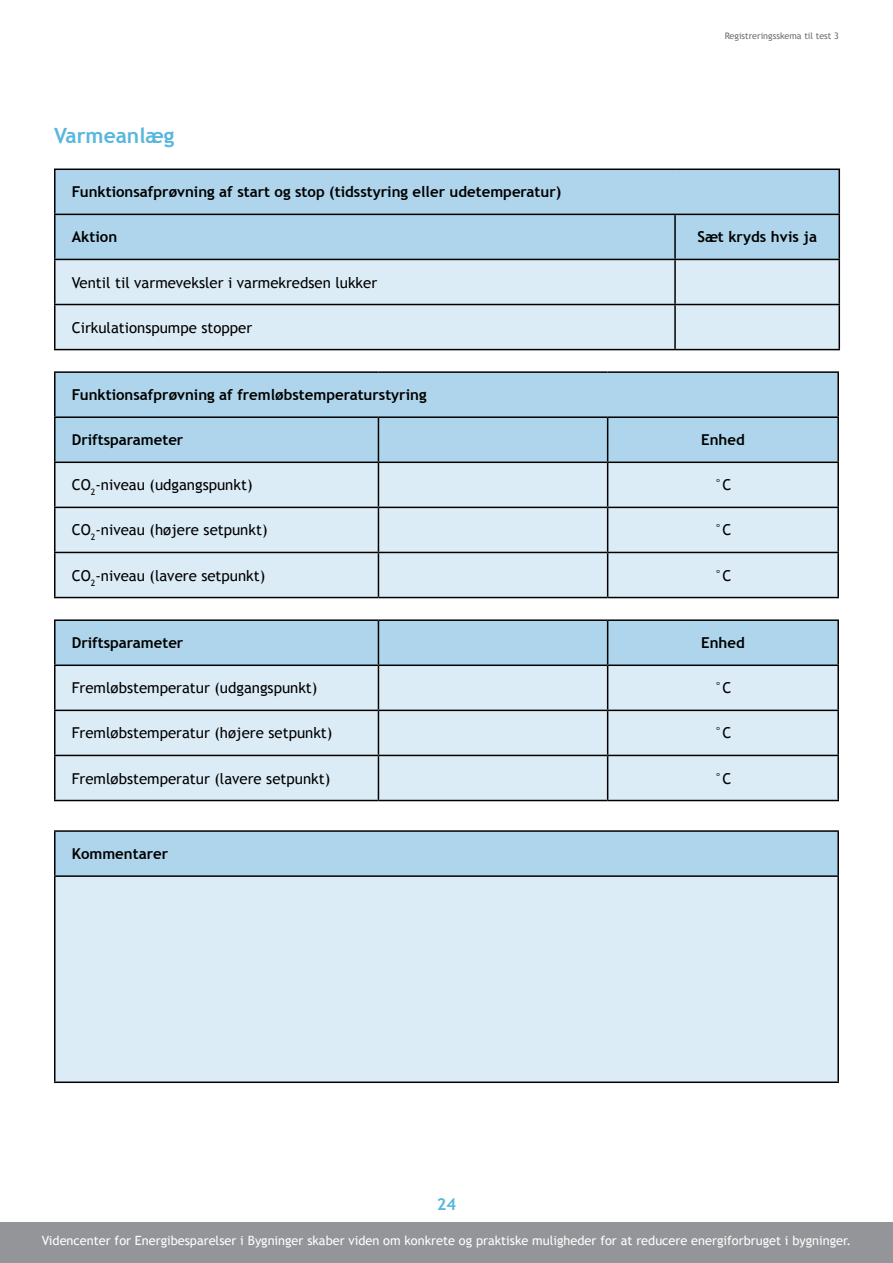
<style>
.page{position:relative;width:893px;height:1263px;background:#fff}
.page>*{position:absolute;margin:0;border:0;box-sizing:border-box;transform-origin:0 0}
.Overskrift{font:700 21px "Trebuchet MS";color:#58b7dd}
.t1{font:700 16.5px "Trebuchet MS";color:#58b7dd}
.Tabel_overskrift{font:15px "Trebuchet MS";color:#000}
.Tabel_overskrift-2{font:700 15px "Trebuchet MS";color:#000}
.Tabel_tekst_centrere{font:15px "Trebuchet MS";color:#000}
.t2{font:12.75px "Trebuchet MS";color:#fff}
.Sidehoved{font:9px "Trebuchet MS";color:#6d6e71}
</style>
<div class="page">
<div style="left:0;top:1222px;width:893px;height:41px;background:#939598"></div>
<div style="left:56px;top:373px;width:781px;height:88px;background:#aed5eb"></div>
<div style="left:56px;top:463px;width:781px;height:134px;background:#dcecf6"></div>
<hr style="left:54px;top:371px;width:324px;height:2px;background:#000">
<hr style="left:54px;top:373px;width:2px;height:43px;background:#000">
<hr style="left:378px;top:371px;width:230px;height:2px;background:#000">
<hr style="left:608px;top:371px;width:231px;height:2px;background:#000">
<hr style="left:837px;top:373px;width:2px;height:43px;background:#000">
<hr style="left:54px;top:416px;width:324px;height:2px;background:#000">
<hr style="left:54px;top:418px;width:2px;height:43px;background:#000">
<hr style="left:378px;top:416px;width:230px;height:2px;background:#000">
<hr style="left:378px;top:418px;width:1px;height:43px;background:#000">
<hr style="left:608px;top:416px;width:231px;height:2px;background:#000">
<hr style="left:607px;top:418px;width:1px;height:43px;background:#000">
<hr style="left:837px;top:418px;width:2px;height:43px;background:#000">
<hr style="left:54px;top:461px;width:324px;height:2px;background:#000">
<hr style="left:54px;top:463px;width:2px;height:44px;background:#000">
<hr style="left:378px;top:461px;width:230px;height:2px;background:#000">
<hr style="left:378px;top:463px;width:1px;height:44px;background:#000">
<hr style="left:608px;top:461px;width:231px;height:2px;background:#000">
<hr style="left:607px;top:463px;width:1px;height:44px;background:#000">
<hr style="left:837px;top:463px;width:2px;height:44px;background:#000">
<hr style="left:54px;top:507px;width:324px;height:1px;background:#000">
<hr style="left:54px;top:508px;width:2px;height:44px;background:#000">
<hr style="left:378px;top:507px;width:230px;height:1px;background:#000">
<hr style="left:378px;top:508px;width:1px;height:44px;background:#000">
<hr style="left:608px;top:507px;width:231px;height:1px;background:#000">
<hr style="left:607px;top:508px;width:1px;height:44px;background:#000">
<hr style="left:837px;top:508px;width:2px;height:44px;background:#000">
<hr style="left:54px;top:552px;width:324px;height:1px;background:#000">
<hr style="left:54px;top:553px;width:2px;height:44px;background:#000">
<hr style="left:378px;top:552px;width:230px;height:1px;background:#000">
<hr style="left:378px;top:553px;width:1px;height:44px;background:#000">
<hr style="left:608px;top:552px;width:231px;height:1px;background:#000">
<hr style="left:607px;top:553px;width:1px;height:44px;background:#000">
<hr style="left:837px;top:553px;width:2px;height:44px;background:#000">
<hr style="left:54px;top:597px;width:324px;height:1px;background:#000">
<hr style="left:378px;top:597px;width:230px;height:1px;background:#000">
<hr style="left:608px;top:597px;width:231px;height:1px;background:#000">
<div style="left:56px;top:621px;width:781px;height:43px;background:#aed5eb"></div>
<div style="left:56px;top:666px;width:781px;height:134px;background:#dcecf6"></div>
<hr style="left:54px;top:619px;width:324px;height:2px;background:#000">
<hr style="left:54px;top:621px;width:2px;height:43px;background:#000">
<hr style="left:378px;top:619px;width:230px;height:2px;background:#000">
<hr style="left:378px;top:621px;width:1px;height:43px;background:#000">
<hr style="left:608px;top:619px;width:231px;height:2px;background:#000">
<hr style="left:607px;top:621px;width:1px;height:43px;background:#000">
<hr style="left:837px;top:621px;width:2px;height:43px;background:#000">
<hr style="left:54px;top:664px;width:324px;height:2px;background:#000">
<hr style="left:54px;top:666px;width:2px;height:44px;background:#000">
<hr style="left:378px;top:664px;width:230px;height:2px;background:#000">
<hr style="left:378px;top:666px;width:1px;height:44px;background:#000">
<hr style="left:608px;top:664px;width:231px;height:2px;background:#000">
<hr style="left:607px;top:666px;width:1px;height:44px;background:#000">
<hr style="left:837px;top:666px;width:2px;height:44px;background:#000">
<hr style="left:54px;top:710px;width:324px;height:1px;background:#000">
<hr style="left:54px;top:711px;width:2px;height:44px;background:#000">
<hr style="left:378px;top:710px;width:230px;height:1px;background:#000">
<hr style="left:378px;top:711px;width:1px;height:44px;background:#000">
<hr style="left:608px;top:710px;width:231px;height:1px;background:#000">
<hr style="left:607px;top:711px;width:1px;height:44px;background:#000">
<hr style="left:837px;top:711px;width:2px;height:44px;background:#000">
<hr style="left:54px;top:755px;width:324px;height:1px;background:#000">
<hr style="left:54px;top:756px;width:2px;height:44px;background:#000">
<hr style="left:378px;top:755px;width:230px;height:1px;background:#000">
<hr style="left:378px;top:756px;width:1px;height:44px;background:#000">
<hr style="left:608px;top:755px;width:231px;height:1px;background:#000">
<hr style="left:607px;top:756px;width:1px;height:44px;background:#000">
<hr style="left:837px;top:756px;width:2px;height:44px;background:#000">
<hr style="left:54px;top:800px;width:324px;height:1px;background:#000">
<hr style="left:378px;top:800px;width:230px;height:1px;background:#000">
<hr style="left:608px;top:800px;width:231px;height:1px;background:#000">
<div style="left:55px;top:831px;width:783px;height:45px;background:#aed5eb"></div>
<div style="left:55px;top:876px;width:783px;height:206px;background:#dcecf6"></div>
<hr style="left:54px;top:830px;width:785px;height:2px;background:#000">
<hr style="left:54px;top:832px;width:2px;height:43px;background:#000">
<hr style="left:837px;top:832px;width:2px;height:43px;background:#000">
<hr style="left:54px;top:875px;width:785px;height:2px;background:#000">
<hr style="left:54px;top:877px;width:2px;height:204px;background:#000">
<hr style="left:837px;top:877px;width:2px;height:204px;background:#000">
<hr style="left:54px;top:1081px;width:785px;height:2px;background:#000">
<div style="left:56px;top:170px;width:782px;height:89px;background:#aed5eb"></div>
<div style="left:56px;top:260px;width:782px;height:89px;background:#dcecf6"></div>
<hr style="left:54px;top:169px;width:621px;height:1px;background:#000">
<hr style="left:54px;top:170px;width:2px;height:44px;background:#000">
<hr style="left:675px;top:169px;width:165px;height:1px;background:#000">
<hr style="left:838px;top:170px;width:2px;height:44px;background:#000">
<hr style="left:54px;top:214px;width:621px;height:1px;background:#000">
<hr style="left:54px;top:215px;width:2px;height:44px;background:#000">
<hr style="left:675px;top:214px;width:165px;height:1px;background:#000">
<hr style="left:674px;top:215px;width:2px;height:44px;background:#000">
<hr style="left:838px;top:215px;width:2px;height:44px;background:#000">
<hr style="left:54px;top:259px;width:621px;height:1px;background:#000">
<hr style="left:54px;top:260px;width:2px;height:44px;background:#000">
<hr style="left:675px;top:259px;width:165px;height:1px;background:#000">
<hr style="left:674px;top:260px;width:2px;height:44px;background:#000">
<hr style="left:838px;top:260px;width:2px;height:44px;background:#000">
<hr style="left:54px;top:304px;width:621px;height:1px;background:#000">
<hr style="left:54px;top:305px;width:2px;height:44px;background:#000">
<hr style="left:675px;top:304px;width:165px;height:1px;background:#000">
<hr style="left:674px;top:305px;width:2px;height:44px;background:#000">
<hr style="left:838px;top:305px;width:2px;height:44px;background:#000">
<hr style="left:54px;top:349px;width:621px;height:1px;background:#000">
<hr style="left:675px;top:349px;width:165px;height:1px;background:#000">
<p class="Overskrift" style="left:54px;top:122px;width:122px">Varmeanlæg</p>
<p class="Sidehoved" style="left:725px;top:30px;width:116px">Registreringsskema til test 3</p>
<p class="Tabel_overskrift-2" style="left:72px;top:183px;width:491px">Funktionsafprøvning af start og stop (tidsstyring eller udetemperatur)</p>
<p class="Tabel_overskrift-2" style="left:72px;top:228px;width:47px">Aktion</p>
<p class="Tabel_overskrift-2" style="left:697px;top:228px;width:121px">Sæt kryds hvis ja</p>
<p class="Tabel_overskrift" style="left:72px;top:273px;width:307px">Ventil til varmeveksler i varmekredsen lukker</p>
<p class="Tabel_overskrift" style="left:72px;top:318px;width:182px">Cirkulationspumpe stopper</p>
<p class="Tabel_overskrift-2" style="left:72px;top:385px;width:356px">Funktionsafprøvning af fremløbstemperaturstyring</p>
<p class="Tabel_overskrift-2" style="left:72px;top:431px;width:113px">Driftsparameter</p>
<p class="Tabel_overskrift-2" style="left:701px;top:431px;width:45px">Enhed</p>
<p class="Tabel_overskrift" style="left:72px;top:476px;width:182px">CO<sub>2</sub>-niveau (udgangspunkt)</p>
<p class="Tabel_tekst_centrere" style="left:714px;top:476px;width:18px">°C</p>
<p class="Tabel_overskrift" style="left:72px;top:521px;width:197px">CO<sub>2</sub>-niveau (højere setpunkt)</p>
<p class="Tabel_tekst_centrere" style="left:714px;top:521px;width:18px">°C</p>
<p class="Tabel_overskrift" style="left:72px;top:566px;width:195px">CO<sub>2</sub>-niveau (lavere setpunkt)</p>
<p class="Tabel_tekst_centrere" style="left:714px;top:566px;width:18px">°C</p>
<p class="Tabel_overskrift-2" style="left:72px;top:633px;width:113px">Driftsparameter</p>
<p class="Tabel_overskrift-2" style="left:701px;top:633px;width:45px">Enhed</p>
<p class="Tabel_overskrift" style="left:72px;top:679px;width:247px">Fremløbstemperatur (udgangspunkt)</p>
<p class="Tabel_tekst_centrere" style="left:714px;top:679px;width:18px">°C</p>
<p class="Tabel_overskrift" style="left:72px;top:724px;width:262px">Fremløbstemperatur (højere setpunkt)</p>
<p class="Tabel_tekst_centrere" style="left:714px;top:724px;width:18px">°C</p>
<p class="Tabel_overskrift" style="left:72px;top:769px;width:260px">Fremløbstemperatur (lavere setpunkt)</p>
<p class="Tabel_tekst_centrere" style="left:714px;top:769px;width:18px">°C</p>
<p class="Tabel_overskrift-2" style="left:72px;top:844px;width:98px">Kommentarer</p>
<p class="t1" style="left:437px;top:1194px;width:21px">24</p>
<p class="t2" style="left:42px;top:1233px;width:811px">Videncenter for Energibesparelser i Bygninger skaber viden om konkrete og praktiske muligheder for at reducere energiforbruget i bygninger.</p>
</div>
